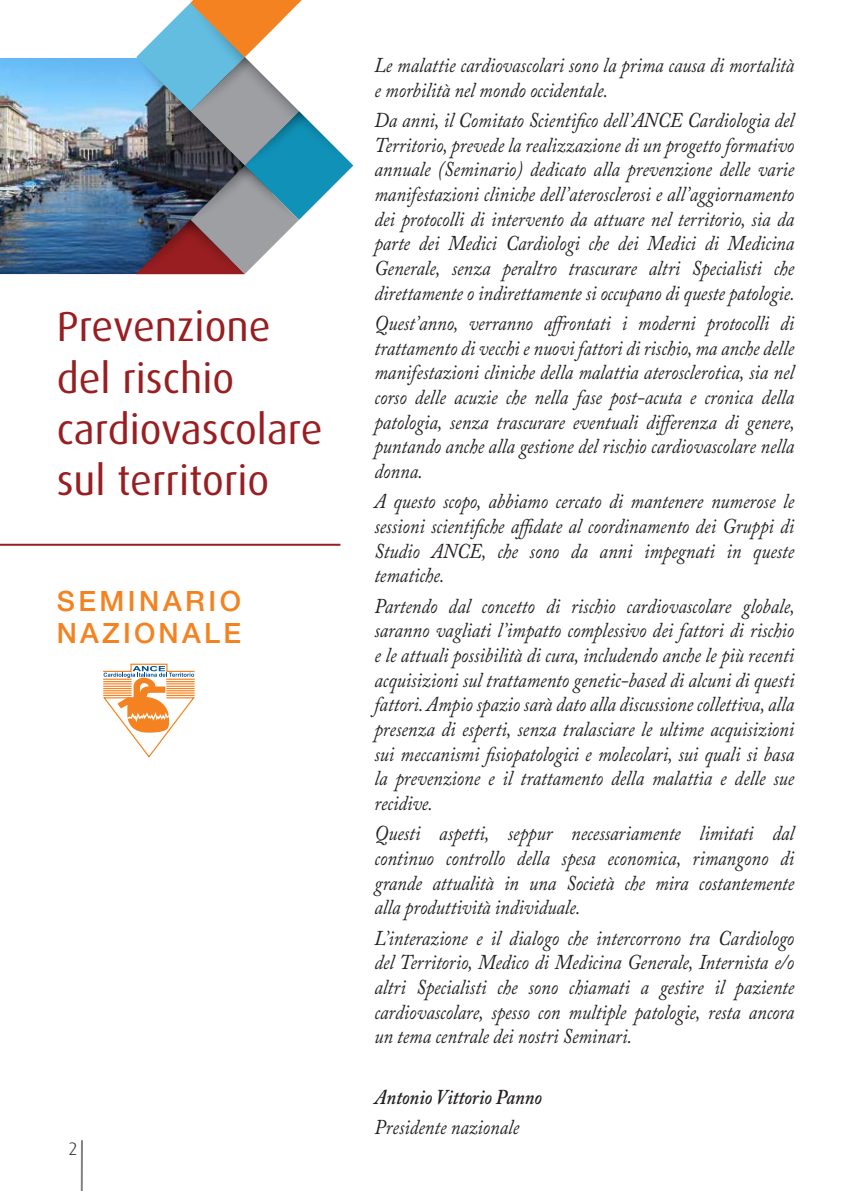
<style>
.page{position:relative;width:851px;height:1191px;background:#fff}
.page>*{position:absolute;margin:0;border:0;box-sizing:border-box;transform-origin:0 0}
.t1{font:41.8px/51.2px "Dax";color:#981e21}
.t2{font:500 28px/32px "Helvetica Neue LT Std";letter-spacing:.12em;color:#f58220}
.t3{font:italic 21px/24.6px "Adobe Caslon Pro";color:#231f20;text-align:justify;scale:.88 1}
.t4{font:italic 600 21px "Adobe Caslon Pro";color:#231f20;scale:.88 1}
.t5{font:300 18px "Dax";color:#231f20}
</style>
<div class="page">
<hr style="left:81px;top:1140px;width:2px;height:51px;background:#808285">
<img style="left:0;top:0;width:354px;height:274px">
<svg style="left:103px;top:663px;width:92px;height:95px"></svg>
<hr style="left:0;top:544px;width:340px;height:2px;background:#981e21">
<h1 class="t1" style="left:57px;top:302px;width:267px">Prevenzione del rischio cardiovascolare sul territorio</h1>
<h2 class="t2" style="left:57px;top:585px;width:186px">SEMINARIO<br>NAZIONALE</h2>
<p class="t5" style="left:68px;top:1139px;width:11px">2</p>
<p class="t3" style="left:374px;top:53px;width:478px">Le malattie cardiovascolari sono la prima causa di mortalità e morbilità nel mondo occidentale.</p>
<p class="t3" style="left:374px;top:108px;width:479px">Da anni, il Comitato Scientifico dell’ANCE Cardiologia del Territorio, prevede la realizzazione di un progetto formativo annuale (Seminario) dedicato alla prevenzione delle varie manifestazioni cliniche dell’aterosclerosi e all’aggiornamento dei protocolli di intervento da attuare nel territorio, sia da parte dei Medici Cardiologi che dei Medici di Medicina Generale, senza peraltro trascurare altri Specialisti che direttamente o indirettamente si occupano di queste patologie.</p>
<p class="t3" style="left:374px;top:310px;width:479px">Quest’anno, verranno affrontati i moderni protocolli di trattamento di vecchi e nuovi fattori di rischio, ma anche delle manifestazioni cliniche della malattia aterosclerotica, sia nel corso delle acuzie che nella fase post-acuta e cronica della patologia, senza trascurare eventuali differenza di genere, puntando anche alla gestione del rischio cardiovascolare nella donna.</p>
<p class="t3" style="left:374px;top:489px;width:478px">A questo scopo, abbiamo cercato di mantenere numerose le sessioni scientifiche affidate al coordinamento dei Gruppi di Studio ANCE, che sono da anni impegnati in queste tematiche.</p>
<p class="t3" style="left:374px;top:593px;width:479px">Partendo dal concetto di rischio cardiovascolare globale, saranno vagliati l’impatto complessivo dei fattori di rischio e le attuali possibilità di cura, includendo anche le più recenti acquisizioni sul trattamento genetic-based di alcuni di questi fattori. Ampio spazio sarà dato alla discussione collettiva, alla presenza di esperti, senza tralasciare le ultime acquisizioni sui meccanismi fisiopatologici e molecolari, sui quali si basa la prevenzione e il trattamento della malattia e delle sue recidive.</p>
<p class="t3" style="left:374px;top:821px;width:478px">Questi aspetti, seppur necessariamente limitati dal continuo controllo della spesa economica, rimangono di grande attualità in una Società che mira costantemente alla produttività individuale.</p>
<p class="t3" style="left:374px;top:925px;width:478px">L’interazione e il dialogo che intercorrono tra Cardiologo del Territorio, Medico di Medicina Generale, Internista e/o altri Specialisti che sono chiamati a gestire il paziente cardiovascolare, spesso con multiple patologie, resta ancora un tema centrale dei nostri Seminari.</p>
<p class="t4" style="left:374px;top:1084px;width:192px">Antonio Vittorio Panno</p>
<p class="t3" style="left:374px;top:1114px;width:166px">Presidente nazionale</p>
</div>
